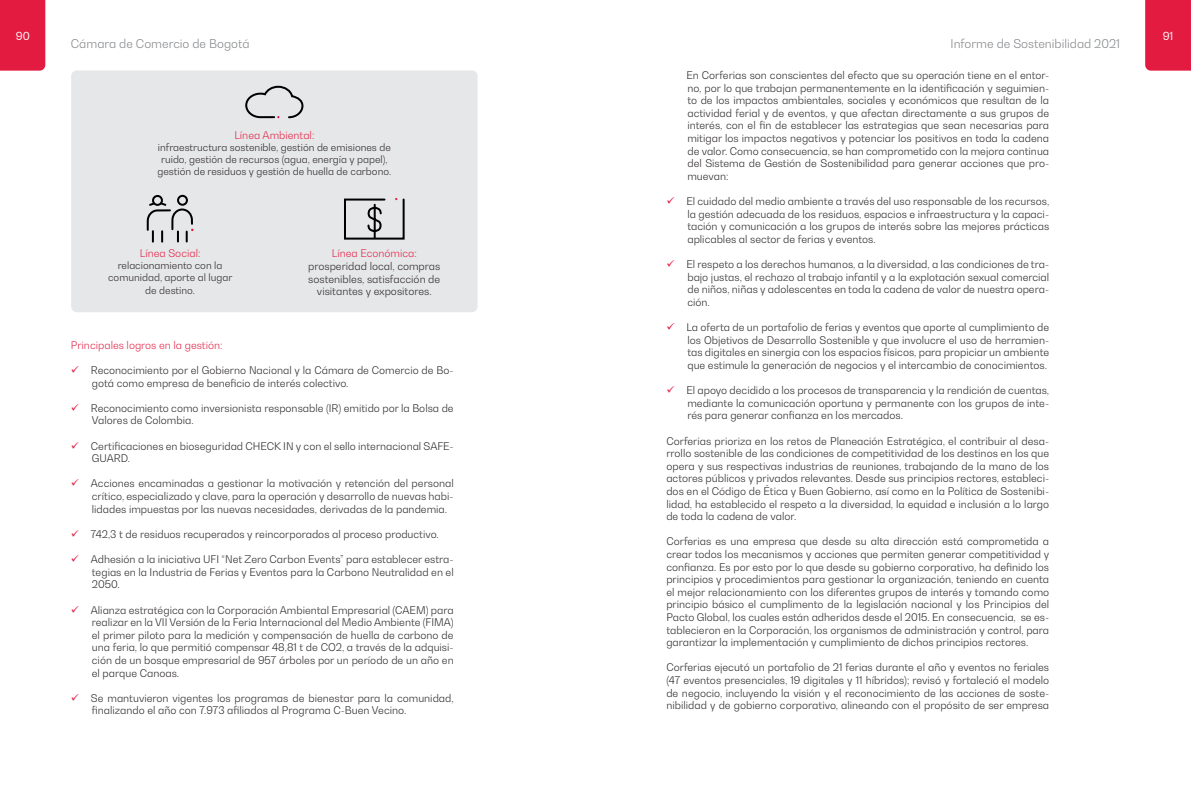
<style>
.page{position:relative;width:1191px;height:794px;background:#fff}
.page>*{position:absolute;margin:0;border:0;box-sizing:border-box;transform-origin:0 0}
.t1{font:300 12px "Bw Gradual";color:#808285}
.t2{font:11px "Bw Gradual";color:#fff}
.t3{font:300 10.5px/12.6px "Bw Gradual";color:#231f20;text-align:justify}
.t4{font:300 10.5px "Bw Gradual";color:#e31b40}
.t5{font:300 10px/12.3px "Bw Gradual";color:#231f20;text-align:center}
.s1{color:#e31b40}
</style>
<div class="page">
<div style="left:1145px;top:0;width:46px;height:71px;background:#e31b40"></div>
<div style="left:0;top:0;width:45px;height:71px;background:#e31b40"></div>
<div style="left:71px;top:70px;width:406px;height:242px;background:#e6e7e9;border-radius:6px"></div>
<svg style="left:245px;top:85px;width:59px;height:34px"></svg>
<div style="left:152px;top:195px;width:11px;height:11px;border:2px solid #000;border-radius:50%"></div>
<div style="left:177px;top:195px;width:11px;height:11px;border:2px solid #000;border-radius:50%"></div>
<svg style="left:146px;top:201px;width:48px;height:42px"></svg>
<svg style="left:344px;top:198px;width:61px;height:42px"></svg>
<p class="t2" style="left:16px;top:28px;width:16px">90</p>
<p class="t2" style="left:1162px;top:28px;width:12px">91</p>
<p class="t1" style="left:71px;top:35px;width:180px">Cámara de Comercio de Bogotá</p>
<p class="t1" style="left:950px;top:35px;width:171px">Informe de Sostenibilidad 2021</p>
<p class="t4" style="left:234px;top:128px;width:81px">Línea Ambiental:</p>
<p class="t5" style="left:157px;top:141px;width:235px">infraestructura sostenible, gestión de emisiones de ruido, gestión de recursos (agua, energía y papel), gestión de residuos y gestión de huella de carbono.</p>
<p class="t4" style="left:140px;top:247px;width:62px">Línea Social:</p>
<p class="t5" style="left:118px;top:259px;width:106px">relacionamiento con la</p>
<p class="t5" style="left:108px;top:271px;width:126px">comunidad, aporte al lugar</p>
<p class="t5" style="left:145px;top:284px;width:51px">de destino.</p>
<p class="t4" style="left:332px;top:247px;width:87px">Línea Económica:</p>
<p class="t3" style="left:308px;top:260px;width:134px">prosperidad local, compras</p>
<p class="t3" style="left:308px;top:272px;width:134px">sostenibles, satisfacción de</p>
<p class="t3" style="left:317px;top:285px;width:116px">visitantes y expositores.</p>
<p class="t4" style="left:71px;top:338px;width:153px">Principales logros en la gestión:</p>
<p class="t3" style="left:92px;top:364px;width:363px;text-indent:-21px"><span class="s1">✓</span> Reconocimiento por el Gobierno Nacional y la Cámara de Comercio de Bo&shy;gotá como empresa de beneficio de interés colectivo.</p>
<p class="t3" style="left:92px;top:401px;width:363px;text-indent:-21px"><span class="s1">✓</span> Reconocimiento como inversionista responsable (IR) emitido por la Bolsa de<br>Valores de Colombia.</p>
<p class="t3" style="left:92px;top:439px;width:363px;text-indent:-21px"><span class="s1">✓</span> Certificaciones en bioseguridad CHECK IN y con el sello internacional SAFE-<br>GUARD.</p>
<p class="t3" style="left:92px;top:477px;width:363px;text-indent:-21px"><span class="s1">✓</span> Acciones encaminadas a gestionar la motivación y retención del personal crítico, especializado y clave, para la operación y desarrollo de nuevas habi&shy;lidades impuestas por las nuevas necesidades, derivadas de la pandemia.</p>
<p class="t3" style="left:71px;top:527px;width:369px"><span class="s1">✓</span> 742,3 t de residuos recuperados y reincorporados al proceso productivo.</p>
<p class="t3" style="left:92px;top:553px;width:363px;text-indent:-21px"><span class="s1">✓</span> Adhesión a la iniciativa UFI “Net Zero Carbon Events” para establecer estra&shy;tegias en la Industria de Ferias y Eventos para la Carbono Neutralidad en el 2050.</p>
<p class="t3" style="left:92px;top:603px;width:363px;text-indent:-21px"><span class="s1">✓</span> Alianza estratégica con la Corporación Ambiental Empresarial (CAEM) para realizar en la VII Versión de la Feria Internacional del Medio Ambiente (FIMA) el primer piloto para la medición y compensación de huella de carbono de una feria, lo que permitió compensar 48,81 t de CO2, a través de la adquisi&shy;ción de un bosque empresarial de 957 árboles por un período de un año en el parque Canoas.</p>
<p class="t3" style="left:92px;top:691px;width:363px;text-indent:-21px"><span class="s1">✓</span> Se mantuvieron vigentes los programas de bienestar para la comunidad, finalizando el año con 7.973 afiliados al Programa C-Buen Vecino.</p>
<p class="t3" style="left:686px;top:69px;width:364px">En Corferias son conscientes del efecto que su operación tiene en el entor&shy;no, por lo que trabajan permanentemente en la identificación y seguimien&shy;to de los impactos ambientales, sociales y económicos que resultan de la actividad ferial y de eventos, y que afectan directamente a sus grupos de interés, con el fin de establecer las estrategias que sean necesarias para mitigar los impactos negativos y potenciar los positivos en toda la cadena de valor. Como consecuencia, se han comprometido con la mejora continua del Sistema de Gestión de Sostenibilidad para generar acciones que pro&shy;muevan:</p>
<p class="t3" style="left:687px;top:195px;width:363px;text-indent:-21px"><span class="s1">✓</span> El cuidado del medio ambiente a través del uso responsable de los recursos, la gestión adecuada de los residuos, espacios e infraestructura y la capaci&shy;tación y comunicación a los grupos de interés sobre las mejores prácticas aplicables al sector de ferias y eventos.</p>
<p class="t3" style="left:687px;top:258px;width:363px;text-indent:-21px"><span class="s1">✓</span> El respeto a los derechos humanos, a la diversidad, a las condiciones de tra&shy;bajo justas, el rechazo al trabajo infantil y a la explotación sexual comercial de niños, niñas y adolescentes en toda la cadena de valor de nuestra opera&shy;ción.</p>
<p class="t3" style="left:687px;top:321px;width:363px;text-indent:-21px"><span class="s1">✓</span> La oferta de un portafolio de ferias y eventos que aporte al cumplimiento de los Objetivos de Desarrollo Sostenible y que involucre el uso de herramien&shy;tas digitales en sinergia con los espacios físicos, para propiciar un ambiente que estimule la generación de negocios y el intercambio de conocimientos.</p>
<p class="t3" style="left:687px;top:384px;width:363px;text-indent:-21px"><span class="s1">✓</span> El apoyo decidido a los procesos de transparencia y la rendición de cuentas, mediante la comunicación oportuna y permanente con los grupos de inte&shy;rés para generar confianza en los mercados.</p>
<p class="t3" style="left:666px;top:434px;width:384px">Corferias prioriza en los retos de Planeación Estratégica, el contribuir al desa&shy;rrollo sostenible de las condiciones de competitividad de los destinos en los que opera y sus respectivas industrias de reuniones, trabajando de la mano de los actores públicos y privados relevantes. Desde sus principios rectores, estableci&shy;dos en el Código de Ética y Buen Gobierno, así como en la Política de Sostenibi&shy;lidad, ha establecido el respeto a la diversidad, la equidad e inclusión a lo largo de toda la cadena de valor.</p>
<p class="t3" style="left:666px;top:535px;width:384px">Corferias es una empresa que desde su alta dirección está comprometida a crear todos los mecanismos y acciones que permiten generar competitividad y confianza. Es por esto por lo que desde su gobierno corporativo, ha definido los principios y procedimientos para gestionar la organización, teniendo en cuenta el mejor relacionamiento con los diferentes grupos de interés y tomando como principio básico el cumplimento de la legislación nacional y los Principios del Pacto Global, los cuales están adheridos desde el 2015. En consecuencia, se es&shy;tablecieron en la Corporación, los organismos de administración y control, para garantizar la implementación y cumplimiento de dichos principios rectores.</p>
<p class="t3" style="left:666px;top:661px;width:384px">Corferias ejecutó un portafolio de 21 ferias durante el año y eventos no feriales (47 eventos presenciales, 19 digitales y 11 híbridos); revisó y fortaleció el modelo de negocio, incluyendo la visión y el reconocimiento de las acciones de soste&shy;nibilidad y de gobierno corporativo, alineando con el propósito de ser empresa</p>
</div>
